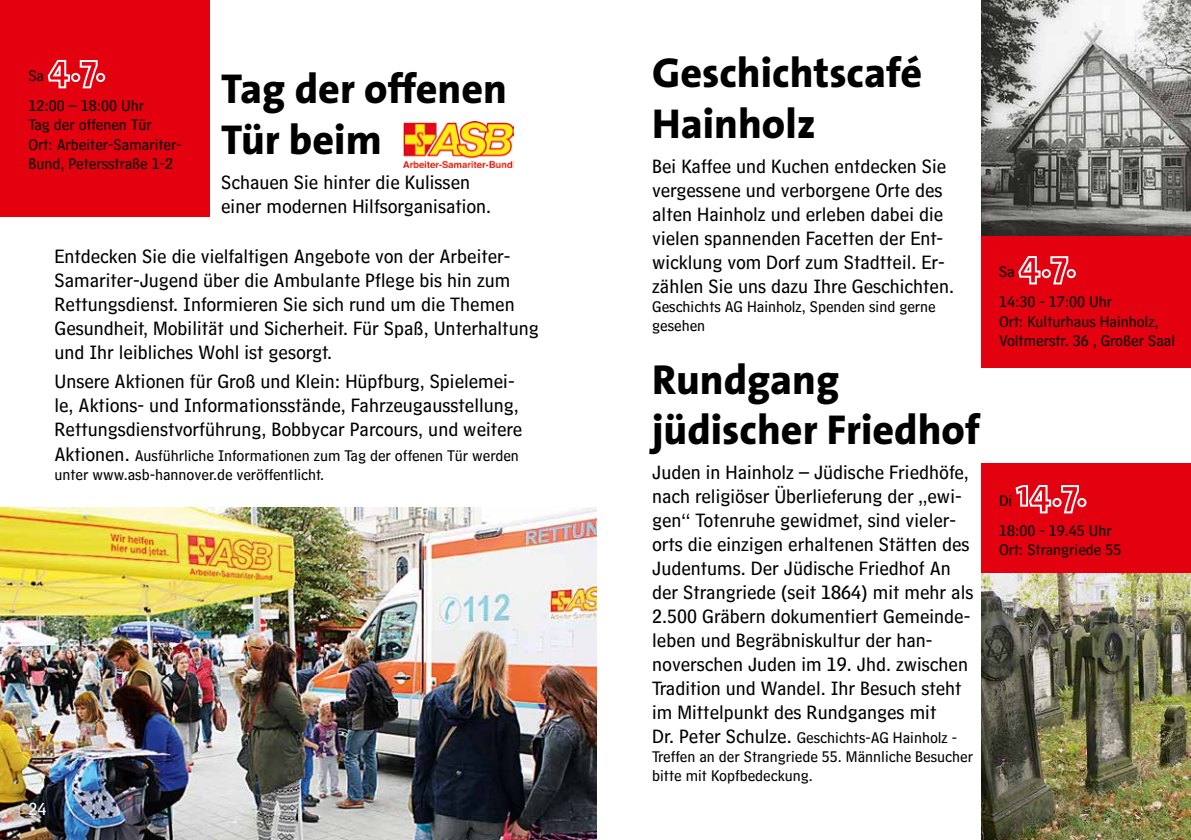
<style>
.page{position:relative;width:1191px;height:840px;background:#fff}
.page>*{position:absolute;margin:0;border:0;box-sizing:border-box;transform-origin:0 0}
.t1{font:800 42px/50.4px "The Sans";color:#000}
.t2{font:20px/24px "HM Text";color:#000}
.t3{font:18px "HM Text";color:#fff}
.t4{font:16px/19.2px "HM Text";color:#000}
.s1{font-size:20px}
</style>
<div class="page">
<img style="left:981px;top:0;width:210px;height:235px">
<img style="left:0;top:507px;width:596px;height:332px">
<div style="left:0;top:0;width:210px;height:217px;background:#e3000f"></div>
<svg style="left:47px;top:59px;width:23px;height:30px"></svg>
<div style="left:71px;top:73px;width:9px;height:9px;border:2px solid #fff;border-radius:50%"></div>
<svg style="left:79px;top:60px;width:19px;height:29px"></svg>
<div style="left:96px;top:73px;width:9px;height:9px;border:2px solid #fff;border-radius:50%"></div>
<img style="left:404px;top:121px;width:109px;height:46px">
<div style="left:981px;top:235px;width:210px;height:132px;background:#e3000f"></div>
<div style="left:981px;top:463px;width:210px;height:111px;background:#e3000f"></div>
<svg style="left:1018px;top:256px;width:23px;height:29px"></svg>
<div style="left:1041px;top:269px;width:10px;height:9px;border:2px solid #fff;border-radius:50%"></div>
<svg style="left:1049px;top:256px;width:20px;height:29px"></svg>
<div style="left:1066px;top:269px;width:9px;height:9px;border:2px solid #fff;border-radius:50%"></div>
<svg style="left:1015px;top:485px;width:37px;height:29px"></svg>
<div style="left:1052px;top:497px;width:9px;height:10px;border:2px solid #fff;border-radius:50%"></div>
<svg style="left:1060px;top:485px;width:20px;height:29px"></svg>
<div style="left:1077px;top:497px;width:9px;height:10px;border:2px solid #fff;border-radius:50%"></div>
<img style="left:981px;top:573px;width:210px;height:266px">
<p class="t4" style="left:28px;top:57px;width:117px;line-height:30.6px">Sa<br>12:00 – 18:00 Uhr</p>
<p class="t4" style="left:28px;top:113px;width:155px">Tag der offenen Tür<br>Ort: Arbeiter-Samariter-<br>Bund, Petersstraße 1-2</p>
<h1 class="t1" style="left:221px;top:63px;width:287px">Tag der offenen<br>Tür beim</h1>
<p class="t2" style="left:221px;top:167px;width:272px">Schauen Sie hinter die Kulissen einer modernen Hilfsorganisation.</p>
<p class="t2" style="left:54px;top:240px;width:486px">Entdecken Sie die vielfaltigen Angebote von der Arbeiter-Samariter-Jugend über die Ambulante Pflege bis hin zum Rettungsdienst. Informieren Sie sich rund um die Themen Gesundheit, Mobilität und Sicherheit. Für Spaß, Unterhaltung und Ihr leibliches Wohl ist gesorgt.</p>
<p class="t2" style="left:54px;top:366px;width:469px">Unsere Aktionen für Groß und Klein: Hüpfburg, Spielemei&shy;le, Aktions- und Informationsstände, Fahrzeugausstellung,<br>Rettungsdienstvorführung, Bobbycar Parcours, und weitere</p>
<p class="t4" style="left:54px;top:442px;width:466px"><span class="s1">Aktionen.</span> Ausführliche Informationen zum Tag der offenen Tür werden unter www.asb-hannover.de veröffentlicht.</p>
<p class="t3" style="left:28px;top:792px;width:19px">24</p>
<h1 class="t1" style="left:652px;top:47px;width:271px">Geschichtscafé<br>Hainholz</h1>
<p class="t2" style="left:652px;top:151px;width:303px">Bei Kaffee und Kuchen entdecken Sie vergessene und verborgene Orte des alten Hainholz und erleben dabei die vielen spannenden Facetten der Ent&shy;wicklung vom Dorf zum Stadtteil. Er&shy;zählen Sie uns dazu Ihre Geschichten.</p>
<p class="t4" style="left:652px;top:294px;width:285px">Geschichts AG Hainholz, Spenden sind gerne gesehen</p>
<h1 class="t1" style="left:652px;top:353px;width:329px">Rundgang jüdischer Friedhof</h1>
<p class="t2" style="left:652px;top:456px;width:323px">Juden in Hainholz – Jüdische Friedhöfe, nach religiöser Überlieferung der „ewi&shy;gen“ Totenruhe gewidmet, sind vieler&shy;orts die einzigen erhaltenen Stätten des Judentums. Der Jüdische Friedhof An der Strangriede (seit 1864) mit mehr als 2.500 Gräbern dokumentiert Gemeinde&shy;leben und Begräbniskultur der han&shy;noverschen Juden im 19. Jhd. zwischen Tradition und Wandel. Ihr Besuch steht im Mittelpunkt des Rundganges mit</p>
<p class="t4" style="left:652px;top:724px;width:322px"><span class="s1">Dr. Peter Schulze.</span> Geschichts-AG Hainholz -<br>Treffen an der Strangriede 55. Männliche Besucher bitte mit Kopfbedeckung.</p>
<p class="t4" style="left:999px;top:253px;width:115px;line-height:30.6px">Sa<br>14:30 - 17:00 Uhr</p>
<p class="t4" style="left:999px;top:309px;width:178px">Ort: Kulturhaus Hainholz,<br>Voltmerstr. 36 , Großer Saal</p>
<p class="t4" style="left:999px;top:482px;width:114px;line-height:30.6px">Di<br>18:00 - 19.45 Uhr</p>
<p class="t4" style="left:999px;top:537px;width:124px">Ort: Strangriede 55</p>
</div>
